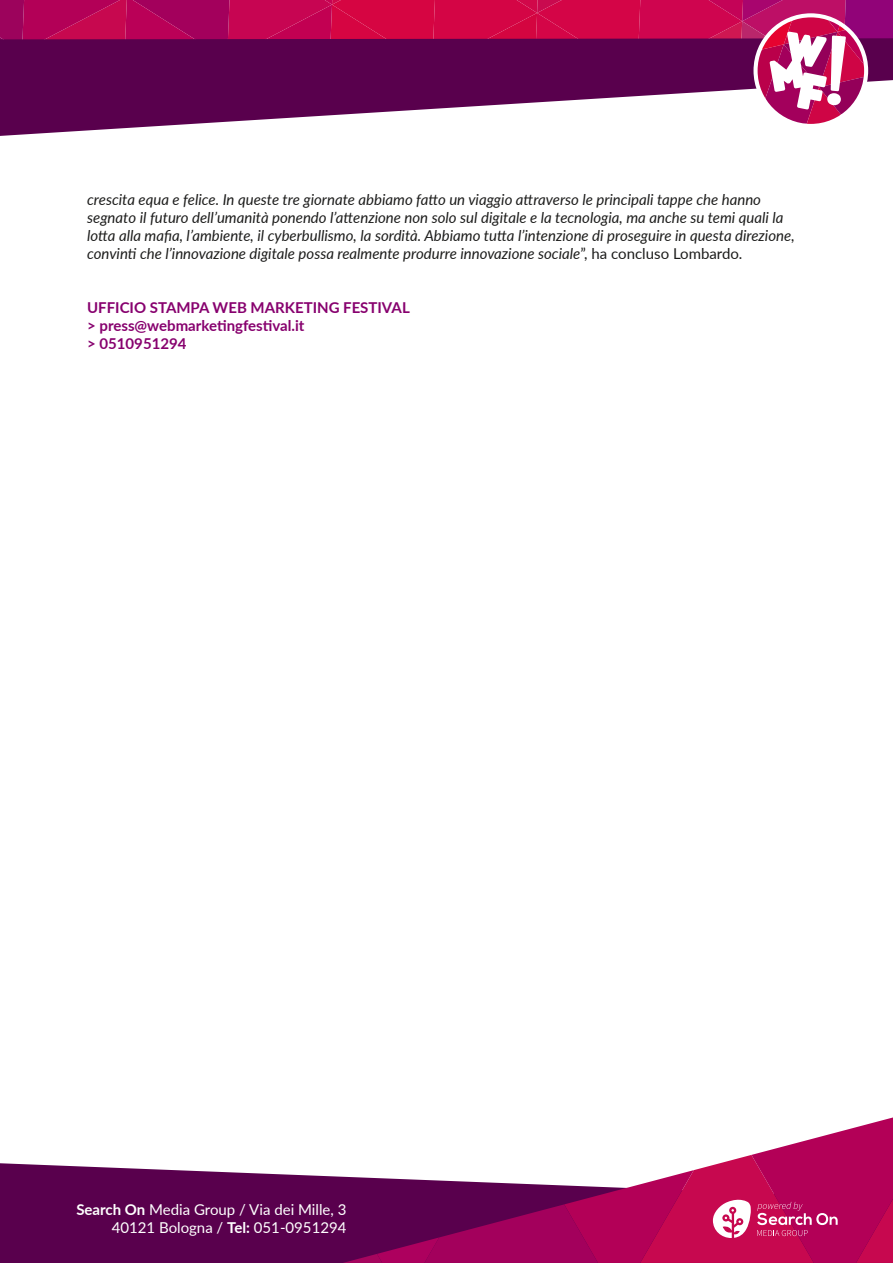
<style>
.page{position:relative;width:893px;height:1263px;background:#fff}
.page>*{position:absolute;margin:0;border:0;box-sizing:border-box;transform-origin:0 0}
.t1{font:italic 15px/18px "Lato";color:#1c1c1b}
.t2{font:700 15px/18px "Lato";color:#87006e}
.t3{font:15px/18px "Lato";color:#fff;text-align:right}
.s1{font-style:normal}
.s2{font-weight:700}
</style>
<div class="page">
<svg style="left:0;top:1163px;width:343px;height:100px;background:#641159"></svg>
<svg style="left:343px;top:1117px;width:550px;height:146px"></svg>
<svg style="left:0;top:124px;width:190px;height:12px"></svg>
<svg style="left:0;top:0;width:893px;height:124px;background:#952768"></svg>
<p class="t1" style="left:87px;top:189px;width:709px">crescita equa e felice. In queste tre giornate abbiamo fatto un viaggio attraverso le principali tappe che hanno segnato il futuro dell’umanità ponendo l’attenzione non solo sul digitale e la tecnologia, ma anche su temi quali la lotta alla mafia, l’ambiente, il cyberbullismo, la sordità. Abbiamo tutta l’intenzione di proseguire in questa direzione, convinti che l’innovazione digitale possa realmente produrre innovazione sociale<span class="s1">”, ha concluso Lombardo.</span></p>
<p class="t2" style="left:87px;top:297px;width:324px">UFFICIO STAMPA WEB MARKETING FESTIVAL &gt; press@webmarketingfestival.it<br>&gt; 0510951294</p>
<p class="t3" style="left:76px;top:1200px;width:272px"><span class="s2">Search On</span> Media Group / Via dei Mille, 3<br>40121 Bologna / <span class="s2">Tel:</span> 051-0951294</p>
</div>
